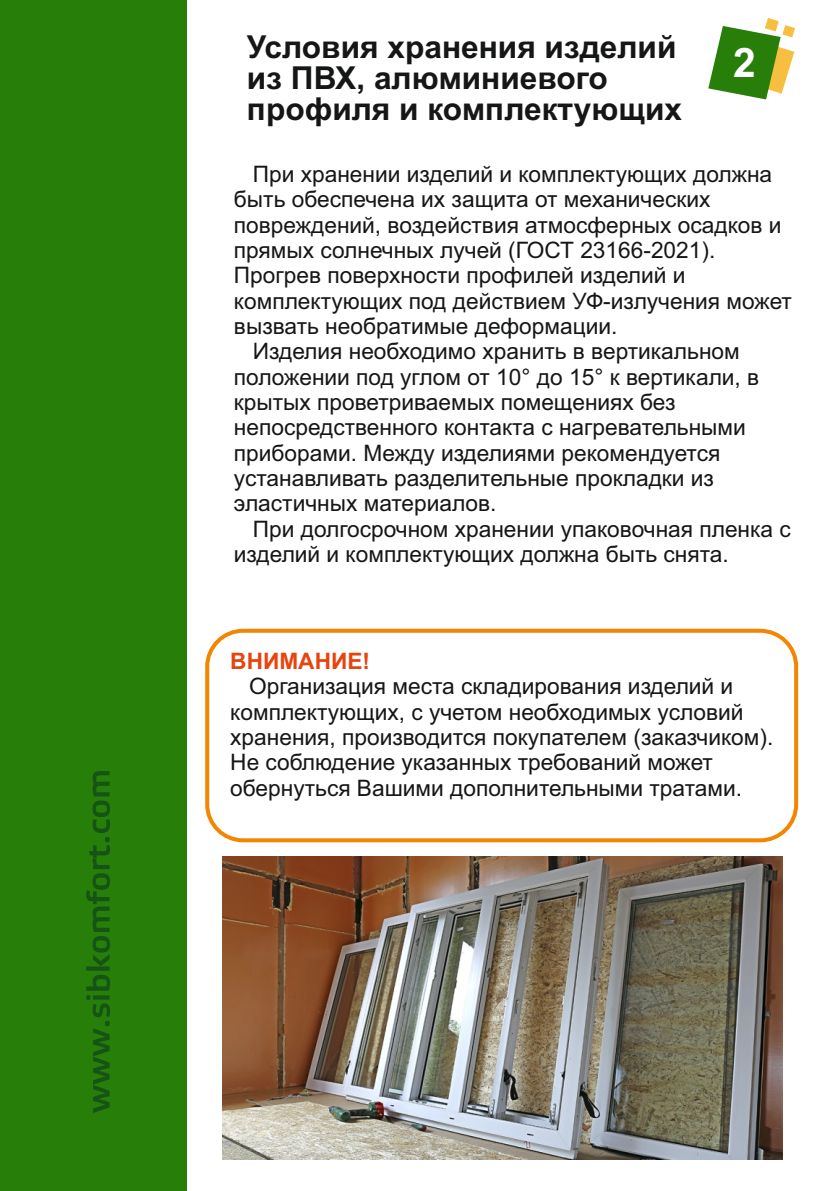
<style>
.page{position:relative;width:840px;height:1191px;background:#fff}
.page>*{position:absolute;margin:0;border:0;box-sizing:border-box;transform-origin:0 0}
.t1{font:700 40.6px "Arial";color:#fff}
.t2{font:700 31.6px/31px "Arial";color:#151616}
.t3{font:22.6px/25.4px "Arial";color:#151616}
.t4{font:700 22.6px "Arial";color:#e8440e}
</style>
<div class="page">
<div style="left:0;top:1px;width:187px;height:1190px;background:#277f0a"></div>
<svg style="left:708px;top:18px;width:86px;height:82px"></svg>
<svg style="left:86px;top:771px;width:24px;height:342px"></svg>
<div style="left:205px;top:629px;width:592px;height:213px;border:4px solid #f38500;border-radius:36px"></div>
<img style="left:223px;top:856px;width:558px;height:303px">
<h2 class="t2" style="left:247px;top:34px;width:436px">Условия хранения изделий из ПВХ, алюминиевого профиля и комплектующих</h2>
<p class="t3" style="left:253px;top:163px;width:520px">При хранении изделий и комплектующих должна</p>
<p class="t3" style="left:234px;top:189px;width:477px">быть обеспечена их защита от механических</p>
<p class="t3" style="left:234px;top:214px;width:548px">повреждений, воздействия атмосферных осадков и</p>
<p class="t3" style="left:234px;top:239px;width:482px">прямых солнечных лучей (ГОСТ 23166-2021).</p>
<p class="t3" style="left:234px;top:265px;width:453px">Прогрев поверхности профилей изделий и</p>
<p class="t3" style="left:234px;top:290px;width:559px">комплектующих под действием УФ-излучения может</p>
<p class="t3" style="left:234px;top:315px;width:385px">вызвать необратимые деформации.</p>
<p class="t3" style="left:253px;top:341px;width:488px">Изделия необходимо хранить в вертикальном</p>
<p class="t3" style="left:234px;top:366px;width:526px">положении под углом от 10° до 15° к вертикали, в</p>
<p class="t3" style="left:234px;top:391px;width:443px">крытых проветриваемых помещениях без</p>
<p class="t3" style="left:234px;top:417px;width:513px">непосредственного контакта с нагревательными</p>
<p class="t3" style="left:234px;top:442px;width:487px">приборами. Между изделиями рекомендуется</p>
<p class="t3" style="left:234px;top:467px;width:481px">устанавливать разделительные прокладки из</p>
<p class="t3" style="left:234px;top:493px;width:264px">эластичных материалов.</p>
<p class="t3" style="left:253px;top:518px;width:539px">При долгосрочном хранении упаковочная пленка с</p>
<p class="t3" style="left:234px;top:543px;width:496px">изделий и комплектующих должна быть снята.</p>
<h1 class="t1" style="left:732px;top:47px;width:24px">2</h1>
<p class="t4" style="left:230px;top:652px;width:141px">ВНИМАНИЕ!</p>
<p class="t3" style="left:230px;top:675px;width:544px;text-indent:19px">Организация места складирования изделий и комплектующих, с учетом необходимых условий хранения, производится покупателем (заказчиком).<br>Не соблюдение указанных требований может обернуться Вашими дополнительными тратами.</p>
</div>
